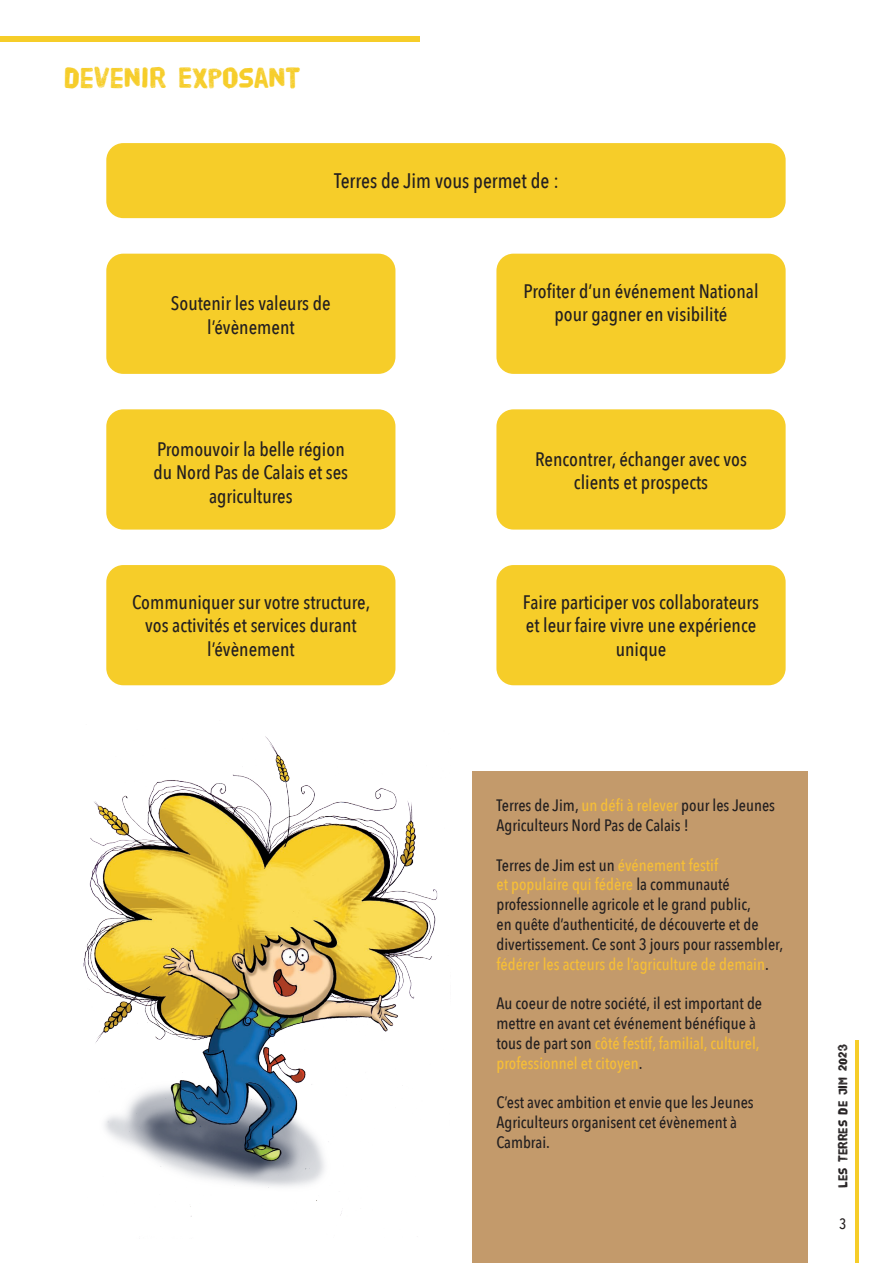
<style>
.page{position:relative;width:893px;height:1263px;background:#fff}
.page>*{position:absolute;margin:0;border:0;box-sizing:border-box;transform-origin:0 0}
.t1{font:30px "HVD Poster";letter-spacing:-.01em;color:#f6cd29}
.t2{font:500 21px "Avenir Next Condensed";color:#231f20}
.t3{font:500 19.5px/23.4px "Avenir Next Condensed";color:#231f20;text-align:center}
.t4{font:500 16.5px/19.8px "Avenir Next Condensed";color:#231f20}
.t5{font:500 15px "Avenir Next Condensed";color:#231f20}
.t6{font:13.5px "HVD Poster";color:#231f20}
.s1{color:#f7bf36}
</style>
<div class="page">
<hr style="left:856px;top:1040px;width:3px;height:223px;background:#f6cd29">
<div style="left:472px;top:771px;width:336px;height:492px;background:#c39a6b"></div>
<div style="left:106px;top:143px;width:680px;height:75px;background:#f6cd29;border-radius:17px"></div>
<div style="left:106px;top:254px;width:289px;height:120px;background:#f6cd29;border-radius:17px"></div>
<div style="left:496px;top:254px;width:290px;height:120px;background:#f6cd29;border-radius:17px"></div>
<div style="left:106px;top:409px;width:289px;height:121px;background:#f6cd29;border-radius:17px"></div>
<div style="left:496px;top:409px;width:290px;height:121px;background:#f6cd29;border-radius:17px"></div>
<div style="left:106px;top:565px;width:289px;height:120px;background:#f6cd29;border-radius:17px"></div>
<div style="left:496px;top:565px;width:290px;height:120px;background:#f6cd29;border-radius:17px"></div>
<img style="left:83px;top:736px;width:355px;height:481px">
<div style="left:0;top:36px;width:419px;height:6px;background:#f6cd29"></div>
<h1 class="t1" style="left:64px;top:64px;width:238px">DEVENIR EXPOSANT</h1>
<p class="t2" style="left:334px;top:168px;width:226px">Terres de Jim vous permet de :</p>
<p class="t3" style="left:171px;top:292px;width:161px">Soutenir les valeurs de l’évènement</p>
<p class="t3" style="left:524px;top:279px;width:236px">Profiter d’un événement National pour gagner en visibilité</p>
<p class="t3" style="left:154px;top:437px;width:196px">Promouvoir la belle région du Nord Pas de Calais et ses agricultures</p>
<p class="t3" style="left:535px;top:447px;width:213px">Rencontrer, échanger avec vos clients et prospects</p>
<p class="t3" style="left:132px;top:590px;width:240px">Communiquer sur votre structure, vos activités et services durant l’évènement</p>
<p class="t3" style="left:523px;top:590px;width:238px">Faire participer vos collaborateurs et leur faire vivre une expérience unique</p>
<p class="t4" style="left:496px;top:795px;width:280px">Terres de Jim, <span class="s1">un défi à relever</span> pour les Jeunes<br>Agriculteurs Nord Pas de Calais !</p>
<p class="t4" style="left:496px;top:855px;width:288px">Terres de Jim est un <span class="s1">événement festif<br>et populaire qui fédère</span> la communauté professionnelle agricole et le grand public,<br>en quête d’authenticité, de découverte et de divertissement. Ce sont 3 jours pour rassembler, <span class="s1">fédérer les acteurs de l’agriculture de demain</span>.</p>
<p class="t4" style="left:496px;top:993px;width:267px">Au coeur de notre société, il est important de mettre en avant cet événement bénéfique à tous de part son <span class="s1">côté festif, familial, culturel, professionnel et citoyen</span>.</p>
<p class="t4" style="left:496px;top:1092px;width:259px">C’est avec ambition et envie que les Jeunes<br>Agriculteurs organisent cet évènement à<br>Cambrai.</p>
<p class="t6" style="left:837px;top:1188px;width:145px;rotate:-90deg">LES TERRES DE JIM 2023</p>
<p class="t5" style="left:839px;top:1214px;width:9px">3</p>
</div>
